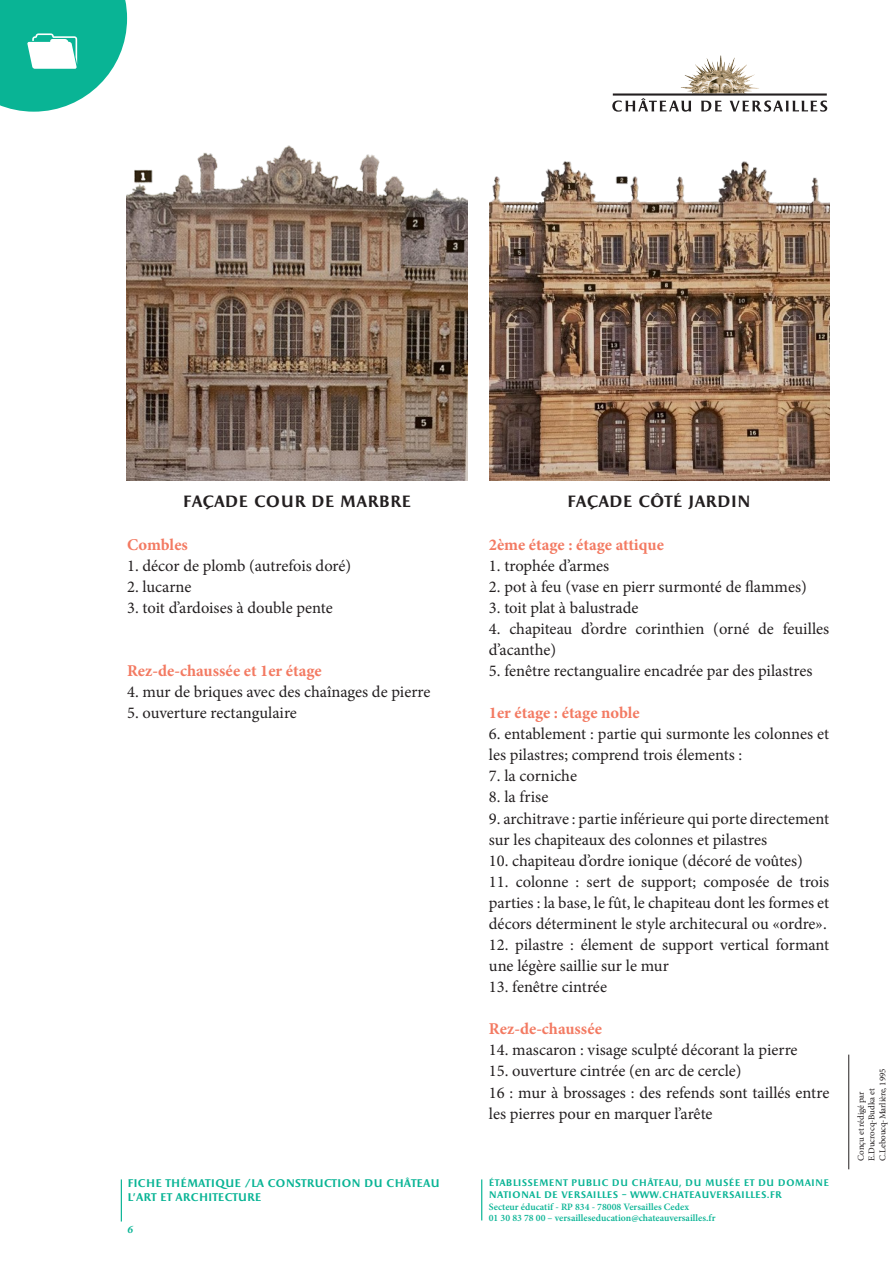
<style>
.page{position:relative;width:893px;height:1263px;background:#fff}
.page>*{position:absolute;margin:0;border:0;box-sizing:border-box;transform-origin:0 0}
.Texte_courant{font:16.5px/21px "Minion Pro";color:#231f20}
.Texte_courant-2{font:700 16.5px "Minion Pro";color:#f37a62}
.Texte_courant-3{font:700 16.5px "Apollon";color:#231f20}
.t1{font:700 11.25px/13.5px "Apollon";letter-spacing:-.01em;color:#09b495}
.t2{font:italic 700 11.25px "Minion Pro";color:#09b495}
.t3{font:600 9.75px/11.7px "Minion Pro";color:#09b495}
.t4{font:700 9.6px/11.7px "Apollon";letter-spacing:.015em;color:#09b495}
.t5{font:9px/10.8px "Minion Pro";letter-spacing:-.01em;color:#231f20}
</style>
<div class="page">
<img style="left:681px;top:55px;width:78px;height:38px">
<svg style="left:612px;top:93px;width:215px;height:19px"></svg>
<hr style="left:121px;top:1179px;width:1px;height:42px;background:#09b495">
<hr style="left:481px;top:1179px;width:1px;height:41px;background:#09b495">
<svg style="left:0;top:0;width:127px;height:112px"></svg>
<hr style="left:848px;top:1054px;width:1px;height:115px;background:#231f20">
<img style="left:127px;top:145px;width:340px;height:335px">
<img style="left:489px;top:161px;width:340px;height:319px">
<p class="Texte_courant-3" style="left:183px;top:492px;width:230px">FAÇADE COUR DE MARBRE</p>
<p class="Texte_courant-2" style="left:127px;top:533px;width:62px">Combles</p>
<p class="Texte_courant" style="left:127px;top:555px;width:226px">1. décor de plomb (autrefois doré)</p>
<p class="Texte_courant" style="left:127px;top:576px;width:66px">2. lucarne</p>
<p class="Texte_courant" style="left:127px;top:597px;width:207px">3. toit d’ardoises à double pente</p>
<p class="Texte_courant-2" style="left:127px;top:659px;width:196px">Rez-de-chaussée et 1er étage</p>
<p class="Texte_courant" style="left:127px;top:681px;width:305px">4. mur de briques avec des chaînages de pierre</p>
<p class="Texte_courant" style="left:127px;top:702px;width:171px">5. ouverture rectangulaire</p>
<p class="t1" style="left:128px;top:1177px;width:314px">FICHE THÉMATIQUE /LA CONSTRUCTION DU CHÂTEAU<br>L’ART ET ARCHITECTURE</p>
<p class="t2" style="left:128px;top:1221px;width:7px">6</p>
<p class="Texte_courant-3" style="left:567px;top:492px;width:185px">FAÇADE CÔTÉ JARDIN</p>
<p class="Texte_courant-2" style="left:489px;top:533px;width:177px">2ème étage : étage attique</p>
<p class="Texte_courant" style="left:489px;top:555px;width:122px">1. trophée d’armes</p>
<p class="Texte_courant" style="left:489px;top:576px;width:319px">2. pot à feu (vase en pierr surmonté de flammes)</p>
<p class="Texte_courant" style="left:489px;top:597px;width:151px">3. toit plat à balustrade</p>
<p class="Texte_courant" style="left:489px;top:618px;width:342px">4. chapiteau d’ordre corinthien (orné de feuilles d’acanthe)</p>
<p class="Texte_courant" style="left:489px;top:660px;width:325px">5. fenêtre rectangualire encadrée par des pilastres</p>
<p class="Texte_courant-2" style="left:489px;top:701px;width:152px">1er étage : étage noble</p>
<p class="Texte_courant" style="left:489px;top:723px;width:342px">6. entablement : partie qui surmonte les colonnes et les pilastres; comprend trois élements :</p>
<p class="Texte_courant" style="left:489px;top:766px;width:90px">7. la corniche</p>
<p class="Texte_courant" style="left:489px;top:787px;width:61px">8. la frise</p>
<p class="Texte_courant" style="left:489px;top:808px;width:342px">9. architrave : partie inférieure qui porte directement sur les chapiteaux des colonnes et pilastres</p>
<p class="Texte_courant" style="left:489px;top:850px;width:315px">10. chapiteau d’ordre ionique (décoré de voûtes)</p>
<p class="Texte_courant" style="left:489px;top:871px;width:342px;text-align:justify">11. colonne : sert de support; composée de trois parties : la base, le fût, le chapiteau dont les formes et décors déterminent le style architecural ou «ordre».</p>
<p class="Texte_courant" style="left:489px;top:934px;width:342px">12. pilastre : élement de support vertical formant une légère saillie sur le mur</p>
<p class="Texte_courant" style="left:489px;top:976px;width:120px">13. fenêtre cintrée</p>
<p class="Texte_courant-2" style="left:489px;top:1017px;width:115px">Rez-de-chaussée</p>
<p class="Texte_courant" style="left:489px;top:1040px;width:310px">14. mascaron : visage sculpté décorant la pierre</p>
<p class="Texte_courant" style="left:489px;top:1061px;width:254px">15. ouverture cintrée (en arc de cercle)</p>
<p class="Texte_courant" style="left:489px;top:1082px;width:342px">16 : mur à brossages : des refends sont taillés entre les pierres pour en marquer l’arête</p>
<p class="t4" style="left:489px;top:1177px;width:342px">ÉTABLISSEMENT PUBLIC DU CHÂTEAU, DU MUSÉE ET DU DOMAINE<br>NATIONAL DE VERSAILLES – WWW.CHATEAUVERSAILLES.FR</p>
<p class="t3" style="left:489px;top:1201px;width:228px">Secteur éducatif - RP 834 - 78008 Versailles Cedex<br>01 30 83 78 00 – versailleseducation@chateauversailles.fr</p>
<p class="t5" style="left:856px;top:1161px;width:94px;rotate:-90deg">Conçu et rédigé par<br>E.Ducrocq-Budka et<br>C.Leboucq-Marlière, 1995</p>
</div>
